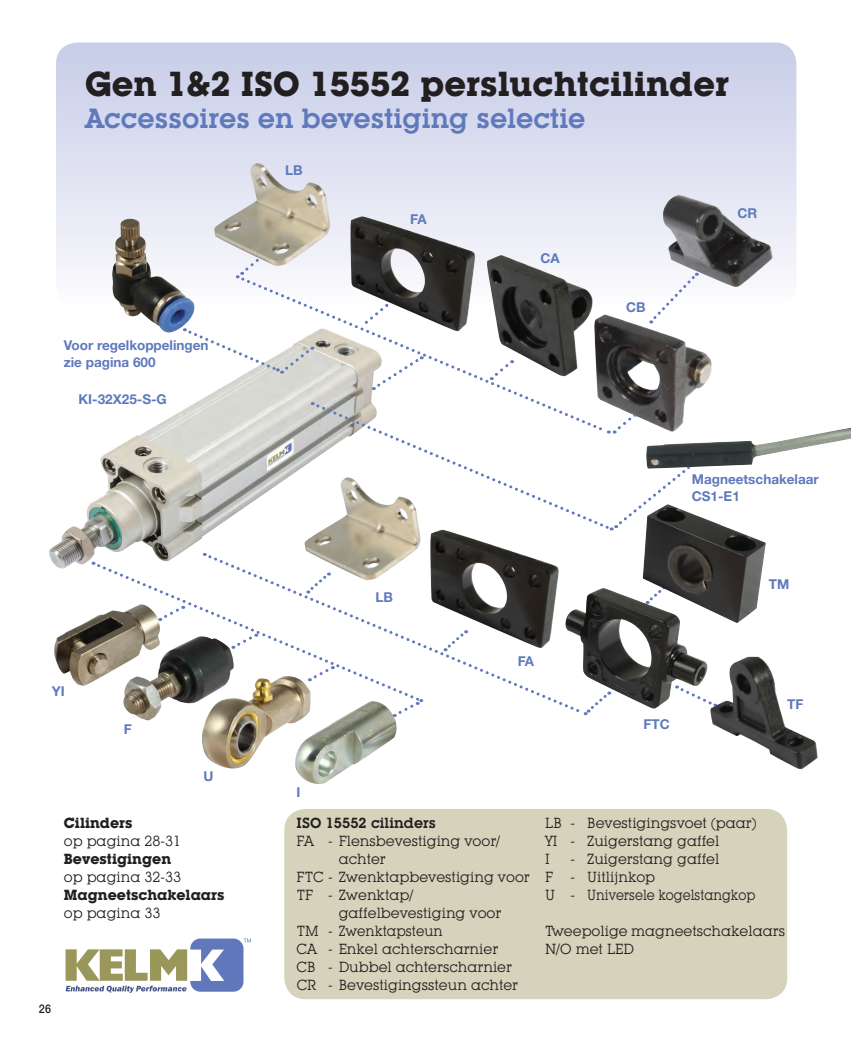
<style>
.page{position:relative;width:851px;height:1046px;background:#fff}
.page>*{position:absolute;margin:0;border:0;box-sizing:border-box;transform-origin:0 0}
.t1{font:700 33.75px "Lubalin Graph IT Cby BT";color:#231f20}
.t2{font:600 27px "Lubalin Graph IT Cby BT";color:#5f79bc}
.t3{font:14.25px/18px "Lubalin Graph IT Cby BT";color:#231f20}
.t4{font:700 14.25px "Lubalin Graph IT Cby BT";color:#231f20}
.t5{font:600 14.25px "Lubalin Graph IT Cby BT";color:#231f20}
.t6{font:700 13.5px/16.2px "Helvetica Neue";color:#5f79bc}
.t7{font:500 12px "Helvetica Neue";color:#231f20;scale:.9 1}
</style>
<div class="page">
<img style="left:49px;top:332px;width:265px;height:237px">
<img style="left:304px;top:477px;width:116px;height:76px">
<img style="left:586px;top:588px;width:122px;height:121px">
<div style="left:284px;top:809px;width:503px;height:190px;background:#d5d3bb;border-radius:21px"></div>
<svg style="left:56px;top:43px;width:740px;height:236px;background:#daddef"></svg>
<img style="left:54px;top:617px;width:41px;height:69px">
<img style="left:202px;top:716px;width:90px;height:53px">
<img style="left:123px;top:703px;width:111px;height:17px">
<img style="left:292px;top:716px;width:105px;height:68px">
<svg style="left:95px;top:562px;width:111px;height:141px"></svg>
<svg style="left:676px;top:686px;width:34px;height:22px"></svg>
<svg style="left:160px;top:605px;width:24px;height:16px"></svg>
<img style="left:349px;top:216px;width:126px;height:59px">
<img style="left:486px;top:255px;width:107px;height:20px">
<img style="left:609px;top:315px;width:103px;height:113px">
<img style="left:661px;top:195px;width:111px;height:92px">
<img style="left:430px;top:532px;width:87px;height:21px">
<img style="left:710px;top:657px;width:107px;height:112px">
<svg style="left:314px;top:402px;width:298px;height:130px"></svg>
<svg style="left:611px;top:459px;width:78px;height:71px"></svg>
<svg style="left:184px;top:332px;width:55px;height:42px"></svg>
<img style="left:112px;top:219px;width:83px;height:113px">
<img style="left:214px;top:163px;width:116px;height:103px">
<svg style="left:206px;top:553px;width:380px;height:163px"></svg>
<svg style="left:585px;top:691px;width:26px;height:24px"></svg>
<svg style="left:445px;top:629px;width:23px;height:22px"></svg>
<svg style="left:308px;top:572px;width:22px;height:22px"></svg>
<svg style="left:239px;top:275px;width:370px;height:160px"></svg>
<svg style="left:237px;top:254px;width:27px;height:24px"></svg>
<svg style="left:608px;top:413px;width:28px;height:21px"></svg>
<svg style="left:650px;top:272px;width:48px;height:51px"></svg>
<svg style="left:66px;top:939px;width:185px;height:54px"></svg>
<img style="left:642px;top:504px;width:123px;height:119px">
<img style="left:646px;top:428px;width:204px;height:41px">
<h1 class="t1" style="left:85px;top:63px;width:645px">Gen 1&amp;2 ISO 15552 persluchtcilinder</h1>
<h2 class="t2" style="left:85px;top:102px;width:502px">Accessoires en bevestiging selectie</h2>
<p class="t6" style="left:64px;top:337px;width:146px">Voor regelkoppelingen zie pagina 600</p>
<p class="t6" style="left:79px;top:391px;width:90px">KI-32X25-S-G</p>
<p class="t6" style="left:52px;top:683px;width:14px">YI</p>
<p class="t6" style="left:124px;top:721px;width:10px">F</p>
<p class="t6" style="left:203px;top:767px;width:12px">U</p>
<p class="t4" style="left:64px;top:814px;width:70px">Cilinders</p>
<p class="t3" style="left:64px;top:832px;width:119px">op pagina 28-31</p>
<p class="t4" style="left:64px;top:850px;width:109px">Bevestigingen</p>
<p class="t3" style="left:64px;top:868px;width:119px">op pagina 32-33</p>
<p class="t4" style="left:64px;top:886px;width:162px">Magneetschakelaars</p>
<p class="t3" style="left:64px;top:904px;width:98px">op pagina 33</p>
<p class="t7" style="left:39px;top:1001px;width:15px">26</p>
<p class="t6" style="left:285px;top:162px;width:19px">LB</p>
<p class="t6" style="left:410px;top:211px;width:18px">FA</p>
<p class="t6" style="left:296px;top:784px;width:5px">I</p>
<p class="t6" style="left:375px;top:588px;width:19px">LB</p>
<p class="t6" style="left:540px;top:250px;width:21px">CA</p>
<p class="t6" style="left:517px;top:652px;width:18px">FA</p>
<p class="t6" style="left:626px;top:299px;width:21px">CB</p>
<p class="t6" style="left:737px;top:205px;width:21px">CR</p>
<p class="t6" style="left:691px;top:471px;width:128px">Magneetschakelaar<br>CS1-E1</p>
<p class="t6" style="left:768px;top:576px;width:22px">TM</p>
<p class="t6" style="left:643px;top:716px;width:28px">FTC</p>
<p class="t6" style="left:787px;top:696px;width:18px">TF</p>
<p class="t5" style="left:296px;top:814px;width:141px">ISO 15552 cilinders</p>
<p class="t3" style="left:296px;top:832px;width:205px">FA - Flensbevestiging voor/</p>
<p class="t3" style="left:338px;top:850px;width:49px">achter</p>
<p class="t3" style="left:296px;top:868px;width:234px">FTC - Zwenktapbevestiging voor</p>
<p class="t3" style="left:296px;top:886px;width:118px">TF - Zwenktap/</p>
<p class="t3" style="left:338px;top:904px;width:164px">gaffelbevestiging voor</p>
<p class="t3" style="left:296px;top:922px;width:147px">TM - Zwenktapsteun</p>
<p class="t3" style="left:296px;top:940px;width:203px">CA - Enkel achterscharnier</p>
<p class="t3" style="left:296px;top:958px;width:217px">CB - Dubbel achterscharnier</p>
<p class="t3" style="left:296px;top:976px;width:223px">CR - Bevestigingssteun achter</p>
<p class="t3" style="left:545px;top:814px;width:213px">LB - Bevestigingsvoet (paar)<br>YI - Zuigerstang gaffel<br>I</p>
<p class="t3" style="left:545px;top:850px;width:212px;text-indent:25px">- Zuigerstang gaffel<br>F - Uitlijnkop<br>U - Universele kogelstangkop</p>
<p class="t3" style="left:545px;top:922px;width:241px">Tweepolige magneetschakelaars<br>N/O met LED</p>
</div>
